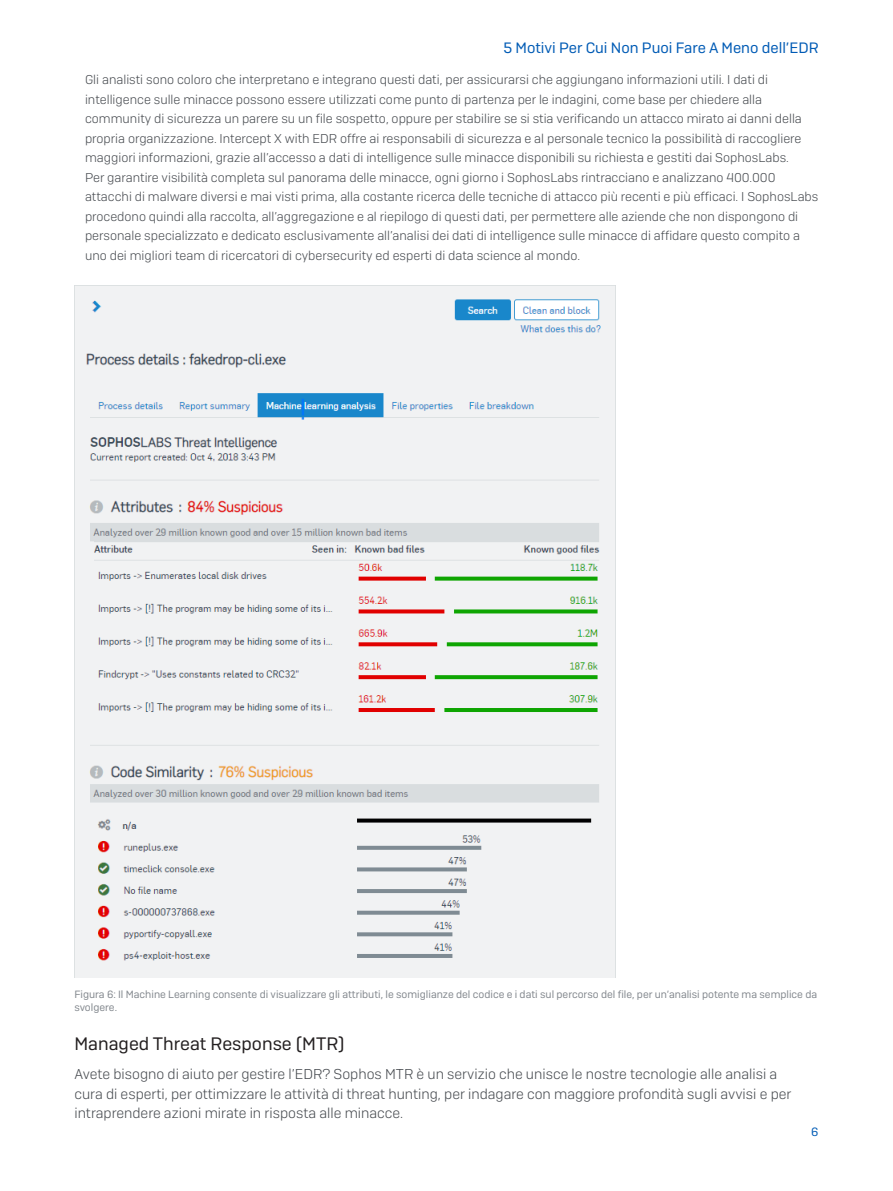
<style>
.page{position:relative;width:893px;height:1191px;background:#fff}
.page>*{position:absolute;margin:0;border:0;box-sizing:border-box;transform-origin:0 0}
.Subheading_2{font:18px "Sophos Sans";color:#231f20}
.t1{font:15px "Sophos Sans";color:#005bb5}
.Body_Copy{font:300 14.25px/19.5px "Sophos Sans";color:#464a4f}
.t2{font:300 12.75px/19.5px "Sophos Sans";color:#464a4f}
.t3{font:12px "Sophos Sans";color:#005bb5}
.Sales_Address{font:10.5px/13.5px "Sophos Sans";color:#83888e}
</style>
<div class="page">
<img style="left:74px;top:285px;width:541px;height:692px">
<p class="t1" style="left:503px;top:39px;width:317px">5 Motivi Per Cui Non Puoi Fare A Meno dell’EDR</p>
<p class="t2" style="left:85px;top:70px;width:735px">Gli analisti sono coloro che interpretano e integrano questi dati, per assicurarsi che aggiungano informazioni utili. I dati di intelligence sulle minacce possono essere utilizzati come punto di partenza per le indagini, come base per chiedere alla community di sicurezza un parere su un file sospetto, oppure per stabilire se si stia verificando un attacco mirato ai danni della propria organizzazione. Intercept X with EDR offre ai responsabili di sicurezza e al personale tecnico la possibilità di raccogliere maggiori informazioni, grazie all’accesso a dati di intelligence sulle minacce disponibili su richiesta e gestiti dai SophosLabs.<br>Per garantire visibilità completa sul panorama delle minacce, ogni giorno i SophosLabs rintracciano e analizzano 400.000 attacchi di malware diversi e mai visti prima, alla costante ricerca delle tecniche di attacco più recenti e più efficaci. I SophosLabs procedono quindi alla raccolta, all’aggregazione e al riepilogo di questi dati, per permettere alle aziende che non dispongono di personale specializzato e dedicato esclusivamente all’analisi dei dati di intelligence sulle minacce di affidare questo compito a uno dei migliori team di ricercatori di cybersecurity ed esperti di data science al mondo.</p>
<p class="Sales_Address" style="left:74px;top:987px;width:744px">Figura 6: Il Machine Learning consente di visualizzare gli attributi, le somiglianze del codice e i dati sul percorso del file, per un’analisi potente ma semplice da svolgere.</p>
<p class="Subheading_2" style="left:74px;top:1032px;width:272px">Managed Threat Response (MTR)</p>
<p class="Body_Copy" style="left:74px;top:1064px;width:719px">Avete bisogno di aiuto per gestire l’EDR? Sophos MTR è un servizio che unisce le nostre tecnologie alle analisi a cura di esperti, per ottimizzare le attività di threat hunting, per indagare con maggiore profondità sugli avvisi e per intraprendere azioni mirate in risposta alle minacce.</p>
<p class="t3" style="left:811px;top:1124px;width:9px">6</p>
</div>
